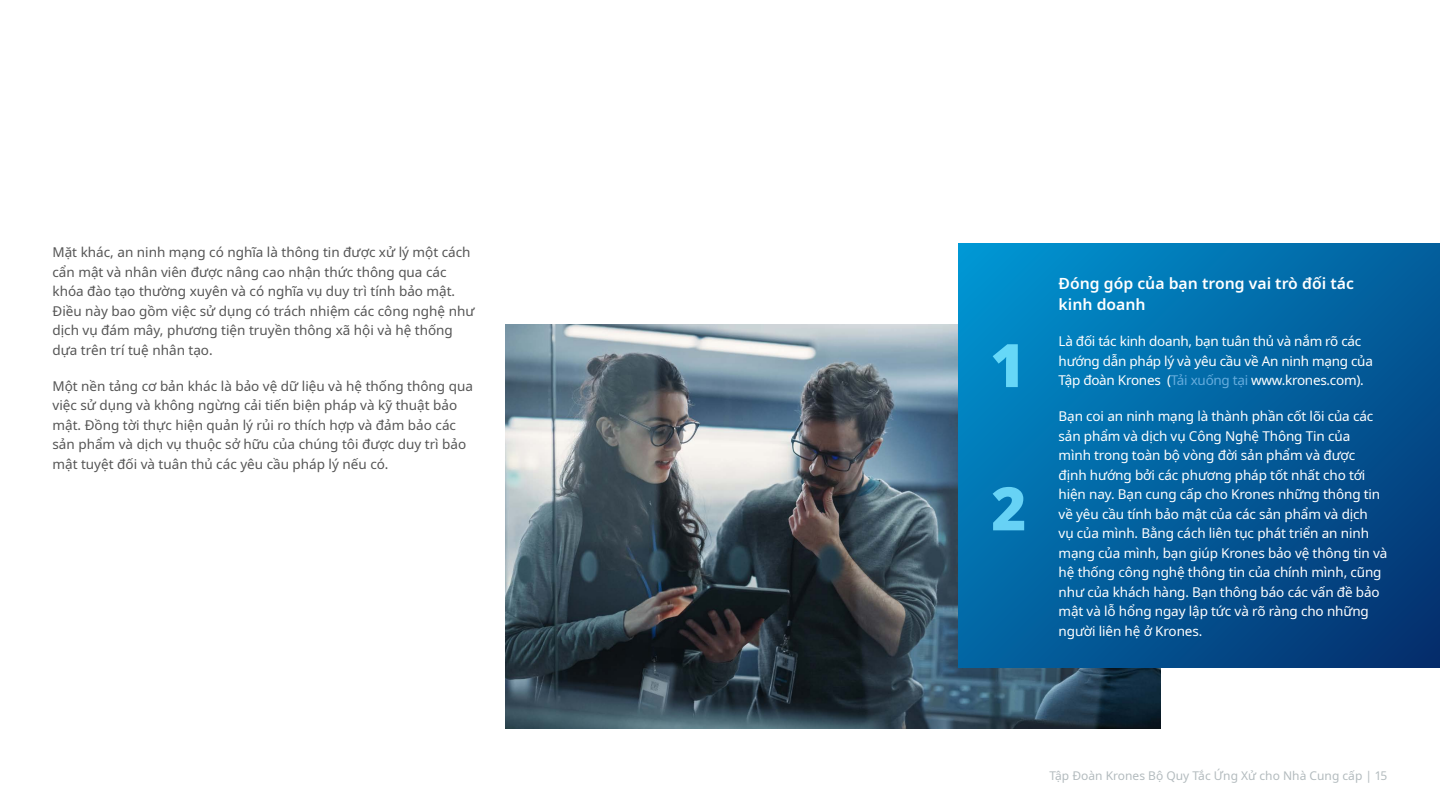
<style>
.page{position:relative;width:1440px;height:810px;background:#fff}
.page>*{position:absolute;margin:0;border:0;box-sizing:border-box;transform-origin:0 0}
.t1{font:600 15.75px/21.8px "Noto Sans";color:#fff}
.t2{font:13.5px/19.5px "Noto Sans";letter-spacing:-.01em;color:#fff}
.t3{font:13.5px/19.5px "Noto Sans";color:#555}
.t4{font:12px "Noto Sans";color:#b3bbbe}
.s1{color:#65acdd}
</style>
<div class="page">
<img style="left:506px;top:324px;width:654px;height:405px">
<svg style="left:958px;top:243px;width:482px;height:425px;background:#02619f"></svg>
<svg style="left:993px;top:344px;width:25px;height:43px"></svg>
<svg style="left:993px;top:487px;width:31px;height:43px"></svg>
<p class="t3" style="left:52px;top:243px;width:423px">Mặt khác, an ninh mạng có nghĩa là thông tin được xử lý một cách cẩn mật và nhân viên được nâng cao nhận thức thông qua các khóa đào tạo thường xuyên và có nghĩa vụ duy trì tính bảo mật.<br>Điều này bao gồm việc sử dụng có trách nhiệm các công nghệ như dịch vụ đám mây, phương tiện truyền thông xã hội và hệ thống dựa trên trí tuệ nhân tạo.</p>
<p class="t3" style="left:52px;top:377px;width:422px">Một nền tảng cơ bản khác là bảo vệ dữ liệu và hệ thống thông qua việc sử dụng và không ngừng cải tiến biện pháp và kỹ thuật bảo mật. Đồng tời thực hiện quản lý rủi ro thích hợp và đảm bảo các sản phẩm và dịch vụ thuộc sở hữu của chúng tôi được duy trì bảo mật tuyệt đối và tuân thủ các yêu cầu pháp lý nếu có.</p>
<p class="t1" style="left:1059px;top:272px;width:297px">Đóng góp của bạn trong vai trò đối tác kinh doanh</p>
<p class="t2" style="left:1059px;top:332px;width:316px">Là đối tác kinh doanh, bạn tuân thủ và nắm rõ các hướng dẫn pháp lý và yêu cầu về An ninh mạng của<br>Tập đoàn Krones (<span class="s1">Tải xuống tại</span> www.krones.com).</p>
<p class="t2" style="left:1059px;top:407px;width:330px">Bạn coi an ninh mạng là thành phần cốt lõi của các sản phẩm và dịch vụ Công Nghệ Thông Tin của<br>mình trong toàn bộ vòng đời sản phẩm và được<br>định hướng bởi các phương pháp tốt nhất cho tới hiện nay. Bạn cung cấp cho Krones những thông tin về yêu cầu tính bảo mật của các sản phẩm và dịch<br>vụ của mình. Bằng cách liên tục phát triển an ninh mạng của mình, bạn giúp Krones bảo vệ thông tin và hệ thống công nghệ thông tin của chính mình, cũng như của khách hàng. Bạn thông báo các vấn đề bảo mật và lỗ hổng ngay lập tức và rõ ràng cho những người liên hệ ở Krones.</p>
<p class="t4" style="left:1049px;top:767px;width:340px">Tập Đoàn Krones Bộ Quy Tắc Ứng Xử cho Nhà Cung cấp | 15</p>
</div>
